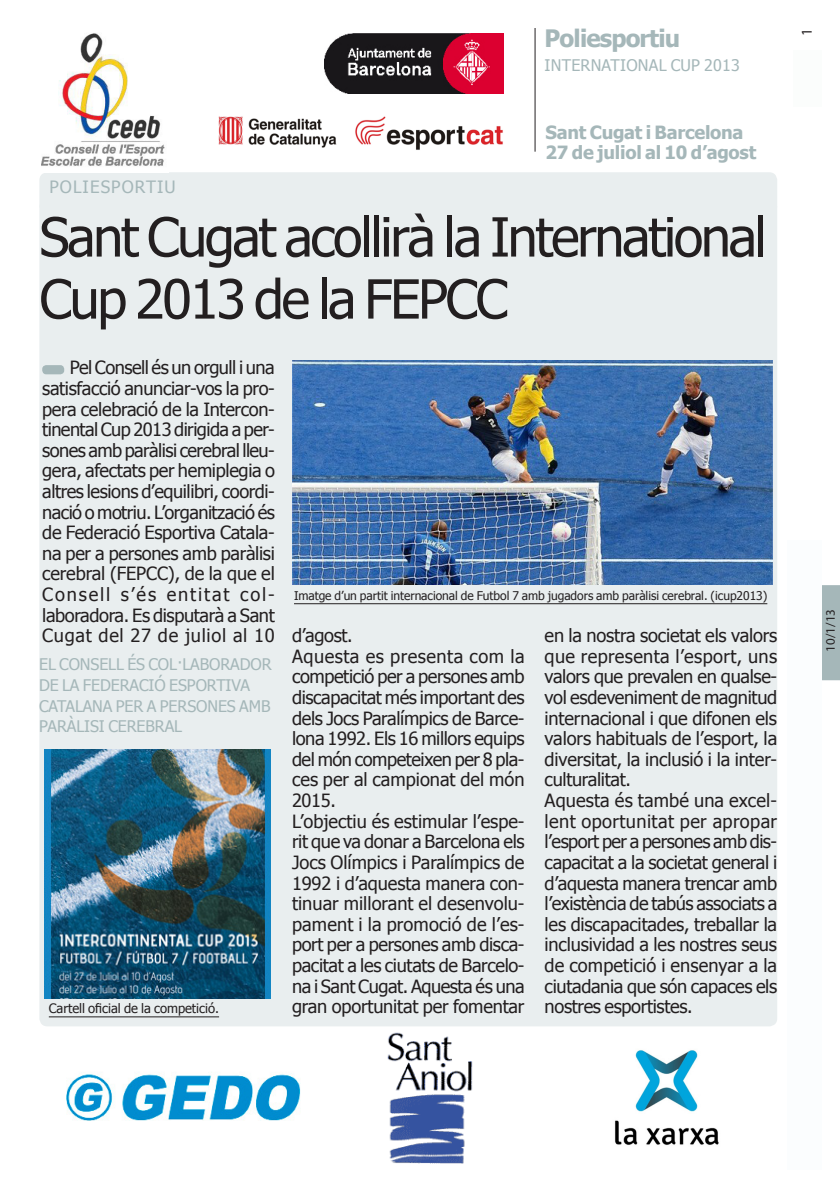
<style>
.page{position:relative;width:840px;height:1191px;background:#fff}
.page>*{position:absolute;margin:0;border:0;box-sizing:border-box;transform-origin:0 0}
.totc_TITULAR-noti-31{font:54px/62px "Tahoma";letter-spacing:-.045em;color:#231f20}
.t1{font:700 24px "Tahoma";letter-spacing:-.035em;color:#a5b7b9}
.totc_TEXT_BASE{font:18.2px/20.6px "Tahoma";letter-spacing:-.02em;color:#231f20;text-align:justify}
.t2{font:700 18.2px "Tahoma";letter-spacing:-.015em;color:#a5b7b9}
.totc_EPÍGRAF{font:17px "Tahoma";letter-spacing:.065em;color:#a5b7b9}
.totc_EPÍGRAF-2{font:16px/20.6px "Tahoma";letter-spacing:-.005em;color:#a5b7b9}
.totc_EPÍGRAF-3{font:16px "Tahoma";letter-spacing:.015em;color:#a5b7b9}
.t3{font:15px "Myriad Pro";color:#231f20}
.totc_PEU_FOTO{font:13px "Tahoma";letter-spacing:-.005em;color:#231f20}
.totc_FRASE_noti-càrr{font:13px "Myriad Pro";color:#231f20}
.totc_PEU_FOTO-2{font:12px "Tahoma";letter-spacing:-.005em;color:#231f20}
</style>
<div class="page">
<div style="left:822px;top:585px;width:17px;height:95px;background:#a5b7b9"></div>
<div style="left:39px;top:200px;width:737px;height:826px;background:#e9eeef;border-radius:8px"></div>
<div style="left:42px;top:365px;width:22px;height:9px;background:#a5b7b9;border-radius:4px"></div>
<div style="left:39px;top:172px;width:737px;height:41px;background:#e9eeef;border-radius:8px"></div>
<img style="left:292px;top:360px;width:480px;height:224px">
<hr style="left:294px;top:603px;width:472px;height:1px;background:#231f20">
<hr style="left:534px;top:28px;width:1px;height:124px;background:#231f20">
<div style="left:787px;top:540px;width:34px;height:629px;background:#fbfdfe"></div>
<div style="left:793px;top:50px;width:28px;height:57px;background:#fbfdfc"></div>
<img style="left:324px;top:33px;width:178px;height:60px">
<img style="left:66px;top:1072px;width:235px;height:49px">
<img style="left:615px;top:1050px;width:104px;height:95px">
<img style="left:387px;top:1032px;width:86px;height:131px">
<img style="left:218px;top:116px;width:285px;height:34px">
<img style="left:41px;top:33px;width:124px;height:133px">
<img style="left:45px;top:749px;width:225px;height:249px">
<hr style="left:49px;top:1016px;width:170px;height:1px;background:#231f20">
<p class="t1" style="left:544px;top:21px;width:137px">Poliesportiu</p>
<p class="totc_EPÍGRAF-3" style="left:544px;top:54px;width:196px">INTERNATIONAL CUP 2013</p>
<p class="totc_EPÍGRAF" style="left:49px;top:176px;width:128px">POLIESPORTIU</p>
<p class="t2" style="left:545px;top:119px;width:199px">Sant Cugat i Barcelona</p>
<p class="t2" style="left:545px;top:140px;width:212px">27 de juliol al 10 d’agost</p>
<p class="totc_TITULAR-noti-31" style="left:39px;top:203px;width:728px">Sant Cugat acollirà la International<br>Cup 2013 de la FEPCC</p>
<p class="totc_TEXT_BASE" style="left:42px;top:356px;width:234px;text-indent:28px">Pel Consell és un orgull i una satisfacció anunciar-vos la pro&shy;pera celebració de la Intercon&shy;tinental Cup 2013 dirigida a per&shy;sones amb paràlisi cerebral lleu&shy;gera, afectats per hemiplegia o altres lesions d’equilibri, coordi&shy;nació o motriu. L’organització és de Federació Esportiva Catala&shy;na per a persones amb paràlisi cerebral (FEPCC), de la que el Consell s’és entitat col· laboradora. Es disputarà a Sant Cugat del 27 de juliol al 10</p>
<p class="totc_EPÍGRAF-2" style="left:39px;top:653px;width:234px">EL CONSELL ÉS COL·LABORADOR<br>DE LA FEDERACIÓ ESPORTIVA<br>CATALANA PER A PERSONES AMB<br>PARÀLISI CEREBRAL</p>
<p class="totc_PEU_FOTO" style="left:49px;top:999px;width:172px">Cartell oficial de la competició.</p>
<p class="totc_PEU_FOTO-2" style="left:294px;top:587px;width:474px">Imatge d’un partit internacional de Futbol 7 amb jugadors amb paràlisi cerebral. (icup2013)</p>
<p class="totc_TEXT_BASE" style="left:292px;top:624px;width:62px">d’agost.</p>
<p class="totc_TEXT_BASE" style="left:292px;top:645px;width:234px">Aquesta es presenta com la competició per a persones amb discapacitat més important des dels Jocs Paralímpics de Barce&shy;lona 1992. Els 16 millors equips del món competeixen per 8 pla&shy;ces per al campionat del món 2015.</p>
<p class="totc_TEXT_BASE" style="left:292px;top:810px;width:234px">L’objectiu és estimular l’espe&shy;rit que va donar a Barcelona els Jocs Olímpics i Paralímpics de 1992 i d’aquesta manera con&shy;tinuar millorant el desenvolu&shy;pament i la promoció de l’es&shy;port per a persones amb disca&shy;pacitat a les ciutats de Barcelo&shy;na i Sant Cugat. Aquesta és una gran oportunitat per fomentar</p>
<p class="totc_TEXT_BASE" style="left:544px;top:624px;width:234px">en la nostra societat els valors que representa l’esport, uns valors que prevalen en qualse&shy;vol esdeveniment de magnitud internacional i que difonen els valors habituals de l’esport, la diversitat, la inclusió i la inter&shy;culturalitat.</p>
<p class="totc_TEXT_BASE" style="left:544px;top:789px;width:234px">Aquesta és també una excel· lent oportunitat per apropar l’esport per a persones amb dis&shy;capacitat a la societat general i d’aquesta manera trencar amb l’existència de tabús associats a les discapacitades, treballar la inclusividad a les nostres seus de competició i ensenyar a la ciutadania que són capaces els nostres esportistes.</p>
<p class="t3" style="left:797px;top:36px;width:9px;rotate:-90deg">1</p>
<p class="totc_FRASE_noti-càrr" style="left:822px;top:652px;width:44px;rotate:-90deg">10/1/13</p>
</div>
